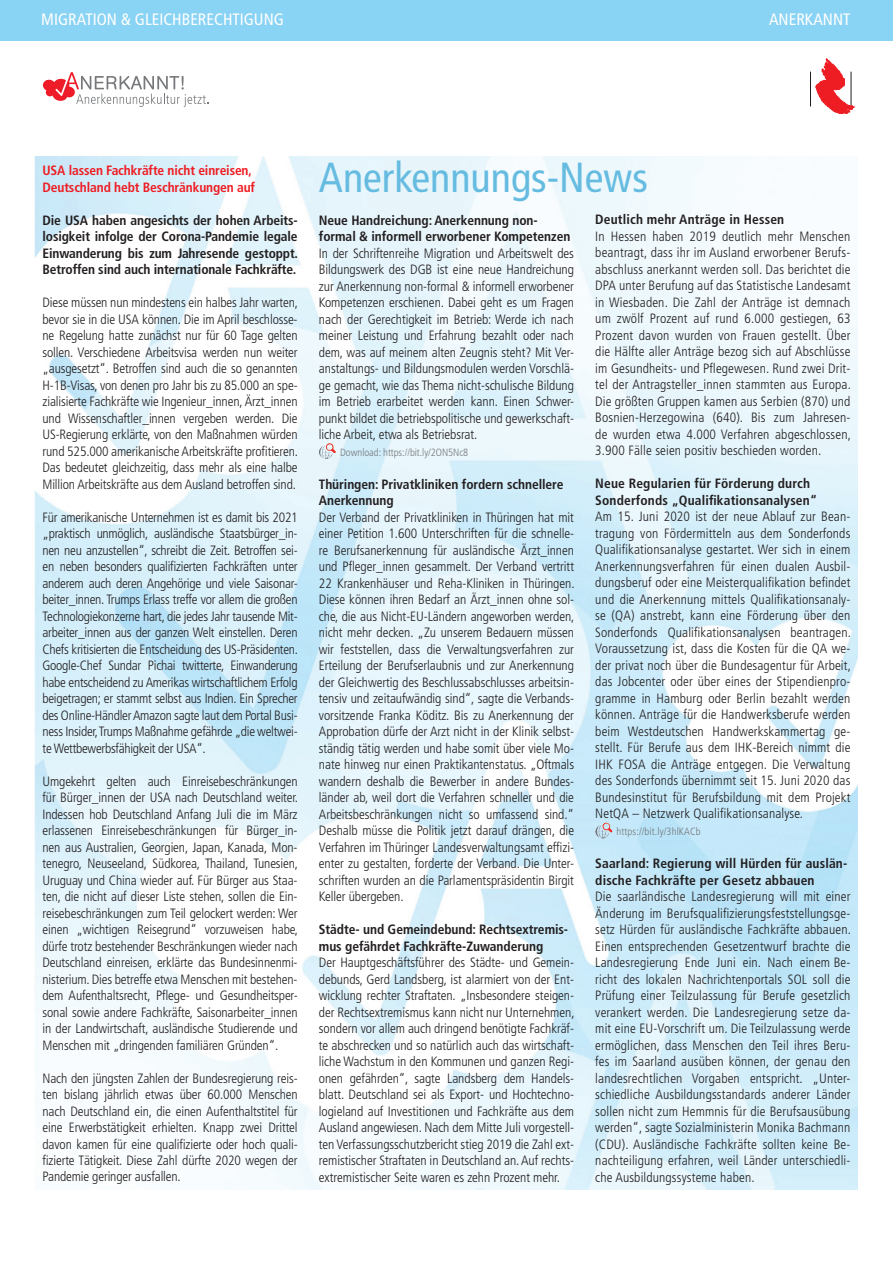
<style>
.page{position:relative;width:893px;height:1263px;background:#fff}
.page>*{position:absolute;margin:0;border:0;box-sizing:border-box;transform-origin:0 0}
.t1{font:condensed 42px "Frutiger";color:#65bce0}
.t2{font:condensed 16.5px "Frutiger";color:#fff}
.t3{font:300 condensed 13.5px/16.5px "Frutiger";letter-spacing:-.005em;color:#231f20;text-align:justify}
.t4{font:700 condensed 13.5px/16.5px "Frutiger";letter-spacing:-.005em;color:#231f20}
.t5{font:700 condensed 13.5px/16.5px "Frutiger";letter-spacing:-.01em;color:#ee1d23}
.t6{font:300 condensed 10.5px "Frutiger";letter-spacing:-.005em;color:#76787b}
</style>
<div class="page">
<img style="left:34px;top:156px;width:823px;height:1033px">
<div style="left:0;top:0;width:893px;height:28px;background:#89d3f4"></div>
<div style="left:0;top:13px;width:893px;height:28px;background:#89d3f4"></div>
<hr style="left:810px;top:72px;width:1px;height:34px;background:#231f20">
<svg style="left:816px;top:59px;width:38px;height:55px"></svg>
<img style="left:319px;top:443px;width:17px;height:16px">
<img style="left:595px;top:823px;width:17px;height:16px">
<svg style="left:43px;top:72px;width:166px;height:35px"></svg>
<p class="t2" style="left:41px;top:10px;width:244px">MIGRATION &amp; GLEICHBERECHTIGUNG</p>
<p class="t2" style="left:769px;top:10px;width:83px">ANERKANNT</p>
<p class="t5" style="left:43px;top:162px;width:214px">USA lassen Fachkräfte nicht einreisen,<br>Deutschland hebt Beschränkungen auf</p>
<p class="t4" style="left:43px;top:212px;width:257px;text-align:justify">Die USA haben angesichts der hohen Arbeits&shy;losigkeit infolge der Corona-Pandemie legale Einwanderung bis zum Jahresende gestoppt.<br>Betroffen sind auch internationale Fachkräfte.</p>
<p class="t3" style="left:43px;top:294px;width:257px">Diese müssen nun mindestens ein halbes Jahr warten, bevor sie in die USA können. Die im April beschlosse&shy;ne Regelung hatte zunächst nur für 60 Tage gelten sollen. Verschiedene Arbeitsvisa werden nun weiter „ausgesetzt“. Betroffen sind auch die so genannten H-1B-Visas, von denen pro Jahr bis zu 85.000 an spe&shy;zialisierte Fachkräfte wie Ingenieur_innen, Ärzt_innen und Wissenschaftler_innen vergeben werden. Die US-Regierung erklärte, von den Maßnahmen würden rund 525.000 amerikanische Arbeitskräfte profitieren.<br>Das bedeutet gleichzeitig, dass mehr als eine halbe Million Arbeitskräfte aus dem Ausland betroffen sind.</p>
<p class="t3" style="left:43px;top:509px;width:257px">Für amerikanische Unternehmen ist es damit bis 2021 „praktisch unmöglich, ausländische Staatsbürger_in&shy;nen neu anzustellen“, schreibt die Zeit. Betroffen sei&shy;en neben besonders qualifizierten Fachkräften unter anderem auch deren Angehörige und viele Saisonar&shy;beiter_innen. Trumps Erlass treffe vor allem die großen Technologiekonzerne hart, die jedes Jahr tausende Mit&shy;arbeiter_innen aus der ganzen Welt einstellen. Deren Chefs kritisierten die Entscheidung des US-Präsidenten.<br>Google-Chef Sundar Pichai twitterte, Einwanderung habe entscheidend zu Amerikas wirtschaftlichem Erfolg beigetragen; er stammt selbst aus Indien. Ein Sprecher des Online-Händler Amazon sagte laut dem Portal Busi&shy;ness Insider, Trumps Maßnahme gefährde „die weltwei&shy;te Wettbewerbsfähigkeit der USA“.</p>
<p class="t3" style="left:43px;top:773px;width:257px">Umgekehrt gelten auch Einreisebeschränkungen für Bürger_innen der USA nach Deutschland weiter.<br>Indessen hob Deutschland Anfang Juli die im März erlassenen Einreisebeschränkungen für Bürger_in&shy;nen aus Australien, Georgien, Japan, Kanada, Mon&shy;tenegro, Neuseeland, Südkorea, Thailand, Tunesien, Uruguay und China wieder auf. Für Bürger aus Staa&shy;ten, die nicht auf dieser Liste stehen, sollen die Ein&shy;reisebeschränkungen zum Teil gelockert werden: Wer einen „wichtigen Reisegrund“ vorzuweisen habe, dürfe trotz bestehender Beschränkungen wieder nach Deutschland einreisen, erklärte das Bundesinnenmi&shy;nisterium. Dies betreffe etwa Menschen mit bestehen&shy;dem Aufenthaltsrecht, Pflege- und Gesundheitsper&shy;sonal sowie andere Fachkräfte, Saisonarbeiter_innen in der Landwirtschaft, ausländische Studierende und Menschen mit „dringenden familiären Gründen“.</p>
<p class="t3" style="left:43px;top:1070px;width:257px">Nach den jüngsten Zahlen der Bundesregierung reis&shy;ten bislang jährlich etwas über 60.000 Menschen nach Deutschland ein, die einen Aufenthaltstitel für eine Erwerbstätigkeit erhielten. Knapp zwei Drittel davon kamen für eine qualifizierte oder hoch quali&shy;fizierte Tätigkeit. Diese Zahl dürfte 2020 wegen der Pandemie geringer ausfallen.</p>
<h1 class="t1" style="left:319px;top:153px;width:330px">Anerkennungs-News</h1>
<p class="t4" style="left:319px;top:212px;width:253px">Neue Handreichung: Anerkennung non&shy;formal &amp; informell erworbener Kompetenzen</p>
<p class="t3" style="left:319px;top:245px;width:257px">In der Schriftenreihe Migration und Arbeitswelt des Bildungswerk des DGB ist eine neue Handreichung zur Anerkennung non-formal &amp; informell erworbener Kompetenzen erschienen. Dabei geht es um Fragen nach der Gerechtigkeit im Betrieb: Werde ich nach meiner Leistung und Erfahrung bezahlt oder nach dem, was auf meinem alten Zeugnis steht? Mit Ver&shy;anstaltungs- und Bildungsmodulen werden Vorschlä&shy;ge gemacht, wie das Thema nicht-schulische Bildung im Betrieb erarbeitet werden kann. Einen Schwer&shy;punkt bildet die betriebspolitische und gewerkschaft&shy;liche Arbeit, etwa als Betriebsrat.</p>
<p class="t6" style="left:340px;top:446px;width:130px">Download: https://bit.ly/2ON5Nc8</p>
<p class="t4" style="left:319px;top:476px;width:246px">Thüringen: Privatkliniken fordern schnellere<br>Anerkennung</p>
<p class="t3" style="left:319px;top:509px;width:257px">Der Verband der Privatkliniken in Thüringen hat mit einer Petition 1.600 Unterschriften für die schnelle&shy;re Berufsanerkennung für ausländische Ärzt_innen und Pfleger_innen gesammelt. Der Verband vertritt 22 Krankenhäuser und Reha-Kliniken in Thüringen.<br>Diese können ihren Bedarf an Ärzt_innen ohne sol&shy;che, die aus Nicht-EU-Ländern angeworben werden, nicht mehr decken. „Zu unserem Bedauern müssen wir feststellen, dass die Verwaltungsverfahren zur Erteilung der Berufserlaubnis und zur Anerkennung der Gleichwertig des Beschlussabschlusses arbeitsin&shy;tensiv und zeitaufwändig sind“, sagte die Verbands&shy;vorsitzende Franka Köditz. Bis zu Anerkennung der Approbation dürfe der Arzt nicht in der Klinik selbst&shy;ständig tätig werden und habe somit über viele Mo&shy;nate hinweg nur einen Praktikantenstatus. „Oftmals wandern deshalb die Bewerber in andere Bundes&shy;länder ab, weil dort die Verfahren schneller und die Arbeitsbeschränkungen nicht so umfassend sind.“ Deshalb müsse die Politik jetzt darauf drängen, die Verfahren im Thüringer Landesverwaltungsamt effizi&shy;enter zu gestalten, forderte der Verband. Die Unter&shy;schriften wurden an die Parlamentspräsidentin Birgit Keller übergeben.</p>
<p class="t4" style="left:319px;top:921px;width:251px">Städte- und Gemeindebund: Rechtsextremis&shy;mus gefährdet Fachkräfte-Zuwanderung</p>
<p class="t3" style="left:319px;top:954px;width:257px">Der Hauptgeschäftsführer des Städte- und Gemein&shy;debunds, Gerd Landsberg, ist alarmiert von der Ent&shy;wicklung rechter Straftaten. „Insbesondere steigen&shy;der Rechtsextremismus kann nicht nur Unternehmen, sondern vor allem auch dringend benötigte Fachkräf&shy;te abschrecken und so natürlich auch das wirtschaft&shy;liche Wachstum in den Kommunen und ganzen Regi&shy;onen gefährden“, sagte Landsberg dem Handels&shy;blatt. Deutschland sei als Export- und Hochtechno&shy;logieland auf Investitionen und Fachkräfte aus dem Ausland angewiesen. Nach dem Mitte Juli vorgestell&shy;ten Verfassungsschutzbericht stieg 2019 die Zahl ext&shy;remistischer Straftaten in Deutschland an. Auf rechts&shy;extremistischer Seite waren es zehn Prozent mehr.</p>
<p class="t4" style="left:595px;top:211px;width:190px">Deutlich mehr Anträge in Hessen</p>
<p class="t3" style="left:595px;top:228px;width:257px">In Hessen haben 2019 deutlich mehr Menschen beantragt, dass ihr im Ausland erworbener Berufs&shy;abschluss anerkannt werden soll. Das berichtet die DPA unter Berufung auf das Statistische Landesamt in Wiesbaden. Die Zahl der Anträge ist demnach um zwölf Prozent auf rund 6.000 gestiegen, 63<br>Prozent davon wurden von Frauen gestellt. Über die Hälfte aller Anträge bezog sich auf Abschlüsse im Gesundheits- und Pflegewesen. Rund zwei Drit&shy;tel der Antragsteller_innen stammten aus Europa.<br>Die größten Gruppen kamen aus Serbien (870) und Bosnien-Herzegowina (640). Bis zum Jahresen&shy;de wurden etwa 4.000 Verfahren abgeschlossen, 3.900 Fälle seien positiv beschieden worden.</p>
<p class="t4" style="left:595px;top:475px;width:223px">Neue Regularien für Förderung durch<br>Sonderfonds „Qualifikationsanalysen“</p>
<p class="t3" style="left:595px;top:509px;width:257px">Am 15. Juni 2020 ist der neue Ablauf zur Bean&shy;tragung von Fördermitteln aus dem Sonderfonds Qualifikationsanalyse gestartet. Wer sich in einem Anerkennungsverfahren für einen dualen Ausbil&shy;dungsberuf oder eine Meisterqualifikation befindet und die Anerkennung mittels Qualifikationsanaly&shy;se (QA) anstrebt, kann eine Förderung über den Sonderfonds Qualifikationsanalysen beantragen.<br>Voraussetzung ist, dass die Kosten für die QA we&shy;der privat noch über die Bundesagentur für Arbeit, das Jobcenter oder über eines der Stipendienpro&shy;gramme in Hamburg oder Berlin bezahlt werden können. Anträge für die Handwerksberufe werden beim Westdeutschen Handwerkskammertag ge&shy;stellt. Für Berufe aus dem IHK-Bereich nimmt die IHK FOSA die Anträge entgegen. Die Verwaltung des Sonderfonds übernimmt seit 15. Juni 2020 das Bundesinstitut für Berufsbildung mit dem Projekt NetQA – Netzwerk Qualifikationsanalyse.</p>
<p class="t6" style="left:617px;top:825px;width:86px">https://bit.ly/3hlKACb</p>
<p class="t4" style="left:595px;top:855px;width:253px">Saarland: Regierung will Hürden für auslän&shy;dische Fachkräfte per Gesetz abbauen</p>
<p class="t3" style="left:595px;top:888px;width:257px">Die saarländische Landesregierung will mit einer Änderung im Berufsqualifizierungsfeststellungsge&shy;setz Hürden für ausländische Fachkräfte abbauen.<br>Einen entsprechenden Gesetzentwurf brachte die Landesregierung Ende Juni ein. Nach einem Be&shy;richt des lokalen Nachrichtenportals SOL soll die Prüfung einer Teilzulassung für Berufe gesetzlich verankert werden. Die Landesregierung setze da&shy;mit eine EU-Vorschrift um. Die Teilzulassung werde ermöglichen, dass Menschen den Teil ihres Beru&shy;fes im Saarland ausüben können, der genau den landesrechtlichen Vorgaben entspricht. „Unter&shy;schiedliche Ausbildungsstandards anderer Länder sollen nicht zum Hemmnis für die Berufsausübung werden“, sagte Sozialministerin Monika Bachmann (CDU). Ausländische Fachkräfte sollten keine Be&shy;nachteiligung erfahren, weil Länder unterschiedli&shy;che Ausbildungssysteme haben.</p>
</div>
